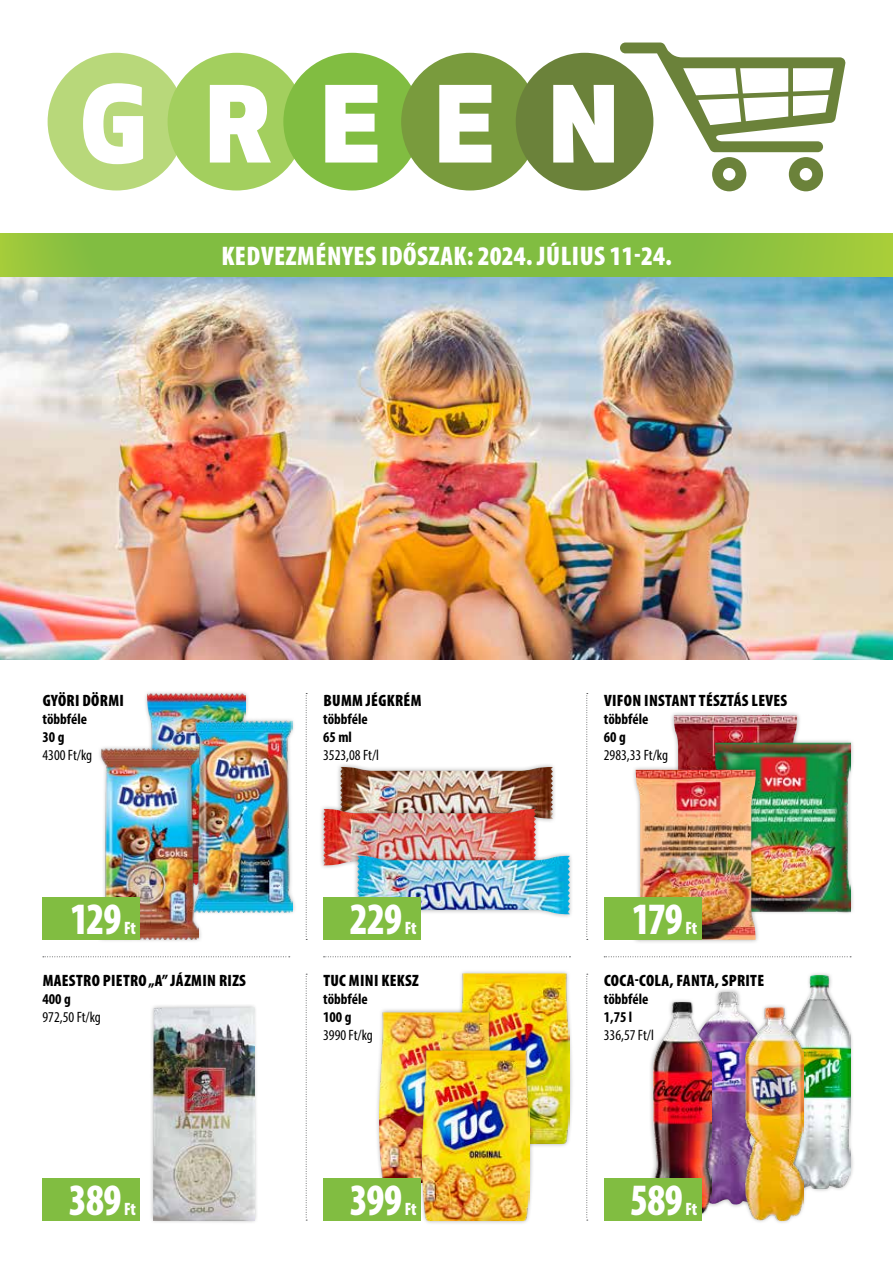
<style>
.page{position:relative;width:893px;height:1263px;background:#fff}
.page>*{position:absolute;margin:0;border:0;box-sizing:border-box;transform-origin:0 0}
.t1{font:900 condensed 45px "Myriad Pro";letter-spacing:-.02em;color:#fff;scale:.9 1}
.t2{font:900 condensed 27px "Myriad Pro";letter-spacing:.02em;color:#fff}
.t3{font:900 condensed 18px "Myriad Pro";letter-spacing:-.01em;color:#fff;scale:.9 1}
.t4{font:900 condensed 16.5px "Myriad Pro";letter-spacing:.02em;color:#000}
.t5{font:700 condensed 15px/18px "Myriad Pro";color:#000}
.t6{font:condensed 15px "Myriad Pro";color:#000}
</style>
<div class="page">
<svg style="left:43px;top:956px;width:247px;height:1px"></svg>
<svg style="left:324px;top:956px;width:246px;height:1px"></svg>
<svg style="left:604px;top:956px;width:247px;height:1px"></svg>
<svg style="left:306px;top:693px;width:1px;height:247px"></svg>
<svg style="left:306px;top:974px;width:1px;height:247px"></svg>
<svg style="left:586px;top:693px;width:2px;height:247px"></svg>
<svg style="left:586px;top:974px;width:2px;height:247px"></svg>
<div style="left:785px;top:971px;width:70px;height:222px;background:#000;opacity:.3"></div>
<img style="left:789px;top:976px;width:61px;height:212px">
<div style="left:692px;top:988px;width:73px;height:220px;background:#000;opacity:.3"></div>
<img style="left:696px;top:992px;width:65px;height:212px">
<div style="left:455px;top:969px;width:119px;height:179px;background:#000;opacity:.3"></div>
<img style="left:459px;top:974px;width:111px;height:170px">
<div style="left:670px;top:710px;width:131px;height:178px;background:#000;opacity:.3"></div>
<img style="left:674px;top:714px;width:123px;height:51px">
<div style="left:336px;top:763px;width:221px;height:60px;background:#000;opacity:.3"></div>
<img style="left:340px;top:767px;width:213px;height:52px">
<div style="left:143px;top:689px;width:107px;height:199px;background:#000;opacity:.3"></div>
<img style="left:147px;top:693px;width:98px;height:51px">
<img style="left:0;top:276px;width:893px;height:383px">
<div style="left:190px;top:717px;width:106px;height:199px;background:#000;opacity:.3"></div>
<img style="left:194px;top:721px;width:98px;height:191px">
<div style="left:149px;top:1004px;width:110px;height:220px;background:#000;opacity:.3"></div>
<img style="left:153px;top:1008px;width:102px;height:212px">
<div style="left:319px;top:804px;width:221px;height:66px;background:#000;opacity:.3"></div>
<img style="left:323px;top:809px;width:213px;height:56px">
<div style="left:711px;top:738px;width:144px;height:178px;background:#000;opacity:.3"></div>
<img style="left:715px;top:742px;width:135px;height:170px">
<div style="left:741px;top:1004px;width:67px;height:220px;background:#000;opacity:.3"></div>
<img style="left:746px;top:1008px;width:58px;height:212px">
<div style="left:96px;top:744px;width:107px;height:200px;background:#000;opacity:.3"></div>
<img style="left:101px;top:748px;width:97px;height:192px">
<div style="left:353px;top:852px;width:221px;height:67px;background:#000;opacity:.3"></div>
<img style="left:357px;top:856px;width:213px;height:58px">
<div style="left:632px;top:765px;width:128px;height:179px;background:#000;opacity:.3"></div>
<img style="left:636px;top:770px;width:120px;height:170px">
<div style="left:375px;top:1007px;width:122px;height:180px;background:#000;opacity:.3"></div>
<img style="left:379px;top:1012px;width:114px;height:166px">
<div style="left:418px;top:1046px;width:116px;height:179px;background:#000;opacity:.3"></div>
<img style="left:422px;top:1050px;width:107px;height:170px">
<div style="left:649px;top:998px;width:67px;height:222px;background:#000;opacity:.3"></div>
<img style="left:653px;top:1002px;width:58px;height:213px">
<svg style="left:48px;top:43px;width:798px;height:148px"></svg>
<svg style="left:0;top:234px;width:893px;height:42px;background:#87bf3f"></svg>
<div style="left:43px;top:897px;width:97px;height:43px;background:#81bd41"></div>
<div style="left:43px;top:1178px;width:97px;height:42px;background:#81bd41"></div>
<div style="left:323px;top:897px;width:98px;height:43px;background:#81bd41"></div>
<div style="left:323px;top:1178px;width:98px;height:42px;background:#81bd41"></div>
<div style="left:604px;top:897px;width:98px;height:43px;background:#81bd41"></div>
<div style="left:604px;top:1178px;width:98px;height:42px;background:#81bd41"></div>
<h2 class="t2" style="left:221px;top:239px;width:452px">KEDVEZMÉNYES IDŐSZAK: 2024. JÚLIUS 11-24.</h2>
<p class="t4" style="left:43px;top:689px;width:83px">GYÖRI DÖRMI</p>
<p class="t5" style="left:43px;top:709px;width:46px">többféle<br>30 g</p>
<p class="t6" style="left:43px;top:745px;width:51px">4300 Ft/kg</p>
<p class="t4" style="left:323px;top:689px;width:100px">BUMM JÉGKRÉM</p>
<p class="t5" style="left:323px;top:709px;width:46px">többféle<br>65 ml</p>
<p class="t6" style="left:323px;top:745px;width:57px">3523,08 Ft/l</p>
<p class="t4" style="left:604px;top:689px;width:185px">VIFON INSTANT TÉSZTÁS LEVES</p>
<p class="t5" style="left:604px;top:709px;width:46px">többféle<br>60 g</p>
<p class="t6" style="left:604px;top:745px;width:66px">2983,33 Ft/kg</p>
<h1 class="t1" style="left:71px;top:890px;width:58px">129</h1>
<p class="t3" style="left:124px;top:916px;width:15px">Ft</p>
<h1 class="t1" style="left:350px;top:890px;width:60px">229</h1>
<p class="t3" style="left:405px;top:916px;width:15px">Ft</p>
<h1 class="t1" style="left:632px;top:890px;width:58px">179</h1>
<p class="t3" style="left:685px;top:916px;width:15px">Ft</p>
<p class="t4" style="left:43px;top:970px;width:205px">MAESTRO PIETRO „A” JÁZMIN RIZS</p>
<p class="t5" style="left:43px;top:990px;width:30px">400 g</p>
<p class="t6" style="left:43px;top:1008px;width:60px">972,50 Ft/kg</p>
<p class="t4" style="left:323px;top:970px;width:97px">TUC MINI KEKSZ</p>
<p class="t5" style="left:323px;top:990px;width:46px">többféle<br>100 g</p>
<p class="t6" style="left:323px;top:1026px;width:51px">3990 Ft/kg</p>
<p class="t4" style="left:604px;top:970px;width:162px">COCA-COLA, FANTA, SPRITE</p>
<p class="t5" style="left:604px;top:990px;width:46px">többféle<br>1,75 l</p>
<p class="t6" style="left:604px;top:1026px;width:52px">336,57 Ft/l</p>
<h1 class="t1" style="left:69px;top:1171px;width:60px">389</h1>
<p class="t3" style="left:124px;top:1197px;width:15px">Ft</p>
<h1 class="t1" style="left:350px;top:1171px;width:60px">399</h1>
<p class="t3" style="left:405px;top:1197px;width:15px">Ft</p>
<h1 class="t1" style="left:630px;top:1171px;width:60px">589</h1>
<p class="t3" style="left:685px;top:1197px;width:15px">Ft</p>
</div>
